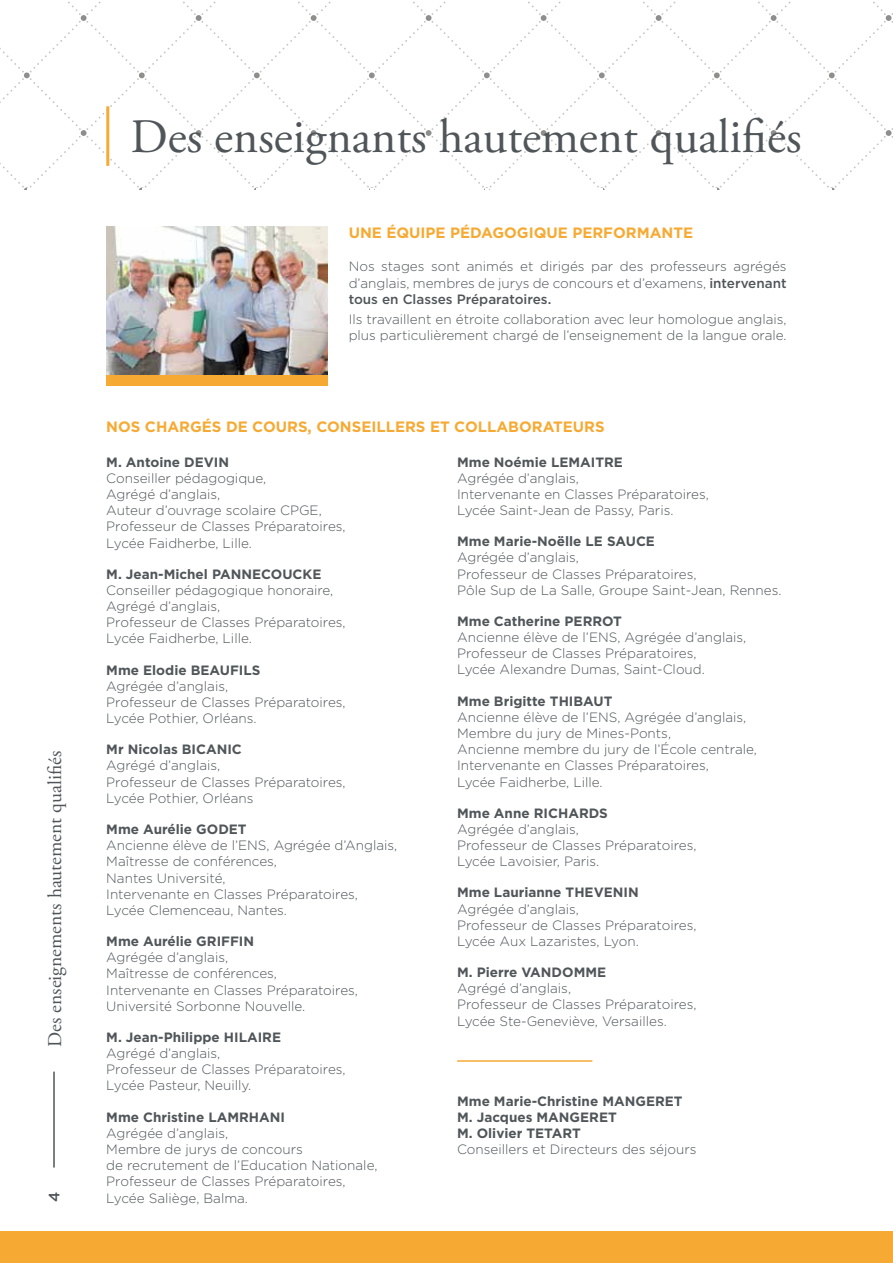
<style>
.page{position:relative;width:893px;height:1263px;background:#fff}
.page>*{position:absolute;margin:0;border:0;box-sizing:border-box;transform-origin:0 0}
.t1{font:48px "Adobe Garamond Pro";color:#505559}
.t2{font:19.5px "Adobe Garamond Pro";color:#505559}
.t3{font:700 15px "Gotham";color:#f6aa34}
.t4{font:500 15px "Gotham";color:#505559}
.t5{font:300 13.5px/16.2px "Gotham";color:#505559}
.t6{font:700 13.5px/16.2px "Gotham";color:#505559}
.s1{font-weight:500}
</style>
<div class="page">
<div style="left:0;top:1231px;width:893px;height:32px;background:#f6aa34"></div>
<hr style="left:106px;top:106px;width:3px;height:60px;background:#f6aa34">
<img style="left:106px;top:226px;width:221px;height:149px">
<div style="left:106px;top:375px;width:221px;height:11px;background:#f6aa34"></div>
<hr style="left:53px;top:1071px;width:2px;height:96px;background:#505559">
<hr style="left:457px;top:1060px;width:135px;height:2px;background:#f6aa34">
<h2 class="t2" style="left:43px;top:1046px;width:297px;rotate:-90deg">Des enseignements hautement qualifiés</h2>
<p class="t4" style="left:44px;top:1202px;width:12px;rotate:-90deg">4</p>
<h1 class="t1" style="left:131px;top:108px;width:672px">Des enseignants hautement qualifiés</h1>
<p class="t3" style="left:349px;top:223px;width:346px">UNE ÉQUIPE PÉDAGOGIQUE PERFORMANTE</p>
<p class="t5" style="left:349px;top:258px;width:439px;text-align:justify">Nos stages sont animés et dirigés par des professeurs agrégés d’anglais, membres de jurys de concours et d’examens, <span class="s1">intervenant tous en Classes Préparatoires.</span></p>
<p class="t5" style="left:349px;top:311px;width:439px">Ils travaillent en étroite collaboration avec leur homologue anglais, plus particulièrement chargé de l’enseignement de la langue orale.</p>
<p class="t3" style="left:106px;top:416px;width:500px">NOS CHARGÉS DE COURS, CONSEILLERS ET COLLABORATEURS</p>
<p class="t6" style="left:106px;top:454px;width:124px">M. Antoine DEVIN</p>
<p class="t5" style="left:106px;top:469px;width:241px">Conseiller pédagogique,<br>Agrégé d’anglais,<br>Auteur d’ouvrage scolaire CPGE,<br>Professeur de Classes Préparatoires,<br>Lycée Faidherbe, Lille.</p>
<p class="t6" style="left:106px;top:566px;width:217px">M. Jean-Michel PANNECOUCKE</p>
<p class="t5" style="left:106px;top:582px;width:241px">Conseiller pédagogique honoraire,<br>Agrégé d’anglais,<br>Professeur de Classes Préparatoires,<br>Lycée Faidherbe, Lille.</p>
<p class="t6" style="left:106px;top:661px;width:156px">Mme Elodie BEAUFILS</p>
<p class="t5" style="left:106px;top:677px;width:241px">Agrégée d’anglais,<br>Professeur de Classes Préparatoires,<br>Lycée Pothier, Orléans.</p>
<p class="t6" style="left:106px;top:741px;width:137px">Mr Nicolas BICANIC</p>
<p class="t5" style="left:106px;top:757px;width:241px">Agrégé d’anglais,<br>Professeur de Classes Préparatoires,<br>Lycée Pothier, Orléans</p>
<p class="t6" style="left:106px;top:821px;width:142px">Mme Aurélie GODET</p>
<p class="t5" style="left:106px;top:837px;width:293px">Ancienne élève de l’ENS, Agrégée d’Anglais,<br>Maîtresse de conférences,<br>Nantes Université,<br>Intervenante en Classes Préparatoires,<br>Lycée Clemenceau, Nantes.</p>
<p class="t6" style="left:106px;top:933px;width:149px">Mme Aurélie GRIFFIN</p>
<p class="t5" style="left:106px;top:949px;width:253px">Agrégée d’anglais,<br>Maîtresse de conférences,<br>Intervenante en Classes Préparatoires,<br>Université Sorbonne Nouvelle.</p>
<p class="t6" style="left:106px;top:1029px;width:176px">M. Jean-Philippe HILAIRE</p>
<p class="t5" style="left:106px;top:1045px;width:241px">Agrégé d’anglais,<br>Professeur de Classes Préparatoires,<br>Lycée Pasteur, Neuilly.</p>
<p class="t6" style="left:106px;top:1108px;width:180px">Mme Christine LAMRHANI</p>
<p class="t5" style="left:106px;top:1124px;width:273px">Agrégée d’anglais,<br>Membre de jurys de concours<br>de recrutement de l’Education Nationale,<br>Professeur de Classes Préparatoires,<br>Lycée Saliège, Balma.</p>
<p class="t6" style="left:457px;top:453px;width:167px">Mme Noémie LEMAITRE</p>
<p class="t5" style="left:457px;top:469px;width:253px">Agrégée d’anglais,<br>Intervenante en Classes Préparatoires,<br>Lycée Saint-Jean de Passy, Paris.</p>
<p class="t6" style="left:457px;top:533px;width:199px">Mme Marie-Noëlle LE SAUCE</p>
<p class="t5" style="left:457px;top:549px;width:326px">Agrégée d’anglais,<br>Professeur de Classes Préparatoires,<br>Pôle Sup de La Salle, Groupe Saint-Jean, Rennes.</p>
<p class="t6" style="left:457px;top:613px;width:166px">Mme Catherine PERROT</p>
<p class="t5" style="left:457px;top:629px;width:291px">Ancienne élève de l’ENS, Agrégée d’anglais,<br>Professeur de Classes Préparatoires,<br>Lycée Alexandre Dumas, Saint-Cloud.</p>
<p class="t6" style="left:457px;top:693px;width:157px">Mme Brigitte THIBAUT</p>
<p class="t5" style="left:457px;top:708px;width:301px">Ancienne élève de l’ENS, Agrégée d’anglais, Membre du jury de Mines-Ponts,<br>Ancienne membre du jury de l’École centrale, Intervenante en Classes Préparatoires,<br>Lycée Faidherbe, Lille.</p>
<p class="t6" style="left:457px;top:805px;width:152px">Mme Anne RICHARDS</p>
<p class="t5" style="left:457px;top:821px;width:241px">Agrégée d’anglais,<br>Professeur de Classes Préparatoires,<br>Lycée Lavoisier, Paris.</p>
<p class="t6" style="left:457px;top:884px;width:183px">Mme Laurianne THEVENIN</p>
<p class="t5" style="left:457px;top:900px;width:241px">Agrégée d’anglais,<br>Professeur de Classes Préparatoires,<br>Lycée Aux Lazaristes, Lyon.</p>
<p class="t6" style="left:457px;top:964px;width:151px">M. Pierre VANDOMME</p>
<p class="t5" style="left:457px;top:980px;width:241px">Agrégé d’anglais,<br>Professeur de Classes Préparatoires,<br>Lycée Ste-Geneviève, Versailles.</p>
<p class="t6" style="left:457px;top:1093px;width:227px">Mme Marie-Christine MANGERET<br>M. Jacques MANGERET<br>M. Olivier TETART</p>
<p class="t5" style="left:457px;top:1141px;width:241px">Conseillers et Directeurs des séjours</p>
</div>
